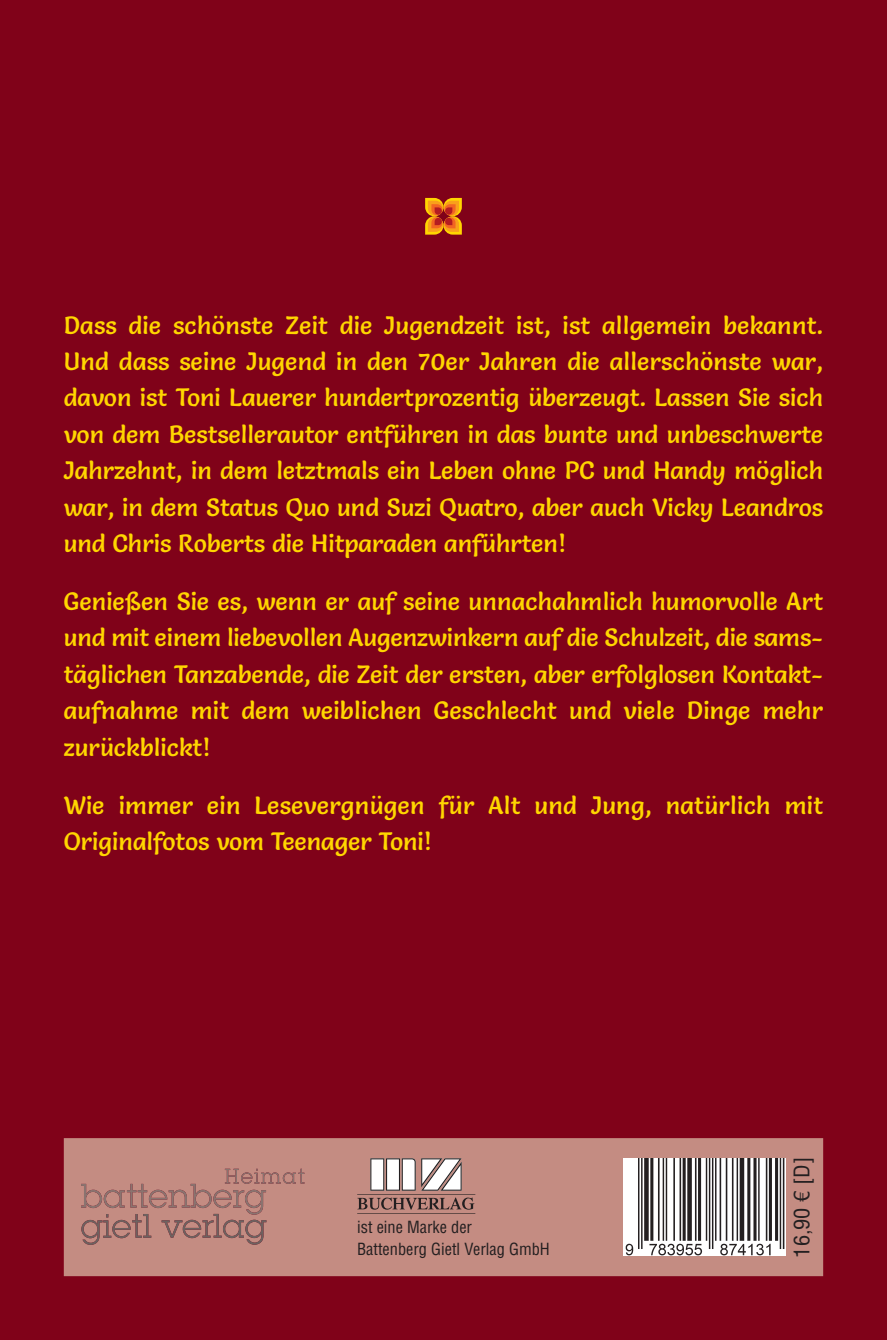
<style>
.page{position:relative;width:887px;height:1340px;background:#fff}
.page>*{position:absolute;margin:0;border:0;box-sizing:border-box;transform-origin:0 0}
.t1{font:24.75px/36.4px "Salsa";color:#ffd600;text-align:justify}
.t2{font:condensed 20.93px "Helvetica LT Std";color:#231f20;scale:1.06 1}
.t3{font:condensed 16.43px/22.1px "Helvetica LT Std";color:#231f20}
</style>
<div class="page">
<div style="left:0;top:0;width:887px;height:1339px;background:#800219"></div>
<svg style="left:425px;top:198px;width:37px;height:37px"></svg>
<div style="left:64px;top:1138px;width:759px;height:138px;background:#c48c82"></div>
<img style="left:623px;top:1158px;width:162px;height:97px">
<svg style="left:81px;top:1168px;width:223px;height:76px"></svg>
<svg style="left:357px;top:1158px;width:118px;height:55px"></svg>
<p class="t1" style="left:64px;top:309px;width:761px">Dass die schönste Zeit die Jugendzeit ist, ist allgemein bekannt.<br>Und dass seine Jugend in den 70er Jahren die allerschönste war, davon ist Toni Lauerer hundertprozentig überzeugt. Lassen Sie sich von dem Bestsellerautor entführen in das bunte und unbeschwerte Jahrzehnt, in dem letztmals ein Leben ohne PC und Handy möglich war, in dem Status Quo und Suzi Quatro, aber auch Vicky Leandros und Chris Roberts die Hitparaden anführten!</p>
<p class="t1" style="left:64px;top:585px;width:761px">Genießen Sie es, wenn er auf seine unnachahmlich humorvolle Art und mit einem liebevollen Augenzwinkern auf die Schulzeit, die sams&shy;täglichen Tanzabende, die Zeit der ersten, aber erfolglosen Kontakt&shy;aufnahme mit dem weiblichen Geschlecht und viele Dinge mehr zurückblickt!</p>
<p class="t1" style="left:64px;top:789px;width:760px">Wie immer ein Lesevergnügen für Alt und Jung, natürlich mit<br>Original fotos vom Teenager Toni!</p>
<p class="t3" style="left:357px;top:1218px;width:194px">ist eine Marke der<br>Battenberg Gietl Verlag GmbH</p>
<p class="t2" style="left:794px;top:1257px;width:97px;rotate:-90deg">16,90 € [D]</p>
</div>
